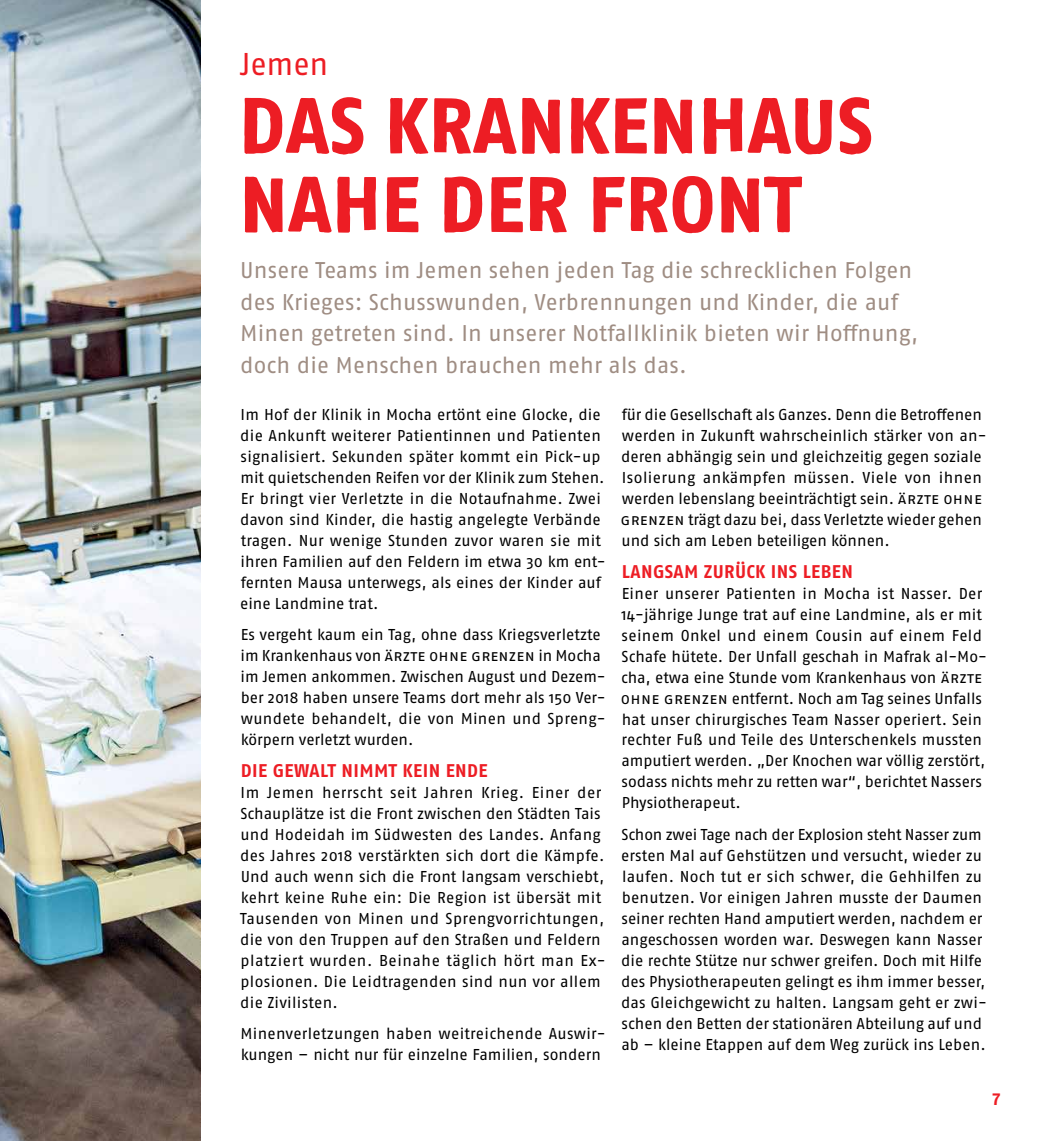
<style>
.page{position:relative;width:1042px;height:1141px;background:#fff}
.page>*{position:absolute;margin:0;border:0;box-sizing:border-box;transform-origin:0 0}
.t1{font:78.75px/78.8px "Fago Rough Bold Lf";letter-spacing:.01em;color:#ed1d24}
.t2{font:31.5px "Fago OT";color:#ed1d24}
.t3{font:22.75px/31.5px "Fago OT";letter-spacing:.01em;color:#9f8d83}
.t4{font:700 18.38px "Fago OT";letter-spacing:.02em;color:#ed1d24}
.t5{font:700 17.5px "Fago OT";color:#ed1d24}
.t6{font:15.75px/21px "Fago OT";letter-spacing:.005em;color:#000}
</style>
<div class="page">
<img style="left:0;top:0;width:200px;height:1141px">
<h2 class="t2" style="left:240px;top:45px;width:90px">Jemen</h2>
<h1 class="t1" style="left:240px;top:86px;width:635px">DAS KRANKENHAUS<br>NAHE DER FRONT</h1>
<h3 class="t3" style="left:240px;top:255px;width:680px">Unsere Teams im Jemen sehen jeden Tag die schrecklichen Folgen des Krieges: Schusswunden, Verbrennungen und Kinder, die auf Minen getreten sind. In unserer Notfallklinik bieten wir Hoffnung, doch die Menschen brauchen mehr als das.</h3>
<p class="t6" style="left:240px;top:404px;width:367px">Im Hof der Klinik in Mocha ertönt eine Glocke, die die Ankunft weiterer Patientinnen und Patienten signalisiert. Sekunden später kommt ein Pick-up mit quietschenden Reifen vor der Klinik zum Stehen.<br>Er bringt vier Verletzte in die Notaufnahme. Zwei davon sind Kinder, die hastig angelegte Verbände tragen. Nur wenige Stunden zuvor waren sie mit ihren Familien auf den Feldern im etwa 30 km ent&shy;fernten Mausa unterwegs, als eines der Kinder auf eine Landmine trat.</p>
<p class="t6" style="left:241px;top:624px;width:367px">Es vergeht kaum ein Tag, ohne dass Kriegsverletzte im Krankenhaus von Ärzte ohne Grenzen in Mocha im Jemen ankommen. Zwischen August und Dezem&shy;ber 2018 haben unsere Teams dort mehr als 150 Ver&shy;wundete behandelt, die von Minen und Spreng&shy;körpern verletzt wurden.</p>
<p class="t4" style="left:241px;top:760px;width:248px">DIE GEWALT NIMMT KEIN ENDE</p>
<p class="t6" style="left:240px;top:782px;width:367px">Im Jemen herrscht seit Jahren Krieg. Einer der Schauplätze ist die Front zwischen den Städten Tais und Hodeidah im Südwesten des Landes. Anfang des Jahres 2018 verstärkten sich dort die Kämpfe.<br>Und auch wenn sich die Front langsam verschiebt, kehrt keine Ruhe ein: Die Region ist übersät mit Tausenden von Minen und Sprengvorrichtungen, die von den Truppen auf den Straßen und Feldern platziert wurden. Beinahe täglich hört man Ex&shy;plosionen. Die Leidtragenden sind nun vor allem die Zivilisten.</p>
<p class="t6" style="left:240px;top:1023px;width:367px">Minenverletzungen haben weitreichende Auswir&shy;kungen – nicht nur für einzelne Familien, sondern</p>
<p class="t6" style="left:620px;top:404px;width:368px">für die Gesellschaft als Ganzes. Denn die Betroffenen werden in Zukunft wahrscheinlich stärker von an&shy;deren abhängig sein und gleichzeitig gegen soziale Isolierung ankämpfen müssen. Viele von ihnen werden lebenslang beeinträchtigt sein. Ärzte ohne Grenzen trägt dazu bei, dass Verletzte wieder gehen und sich am Leben beteiligen können.</p>
<p class="t4" style="left:622px;top:560px;width:233px">LANGSAM ZURÜCK INS LEBEN</p>
<p class="t6" style="left:621px;top:582px;width:368px">Einer unserer Patienten in Mocha ist Nasser. Der 14-jährige Junge trat auf eine Landmine, als er mit seinem Onkel und einem Cousin auf einem Feld Schafe hütete. Der Unfall geschah in Mafrak al-Mo&shy;cha, etwa eine Stunde vom Krankenhaus von Ärzte ohne Grenzen entfernt. Noch am Tag seines Unfalls hat unser chirurgisches Team Nasser operiert. Sein rechter Fuß und Teile des Unterschenkels mussten amputiert werden. „Der Knochen war völlig zerstört, sodass nichts mehr zu retten war“, berichtet Nassers Physiotherapeut.</p>
<p class="t6" style="left:621px;top:824px;width:367px">Schon zwei Tage nach der Explosion steht Nasser zum ersten Mal auf Gehstützen und versucht, wieder zu laufen. Noch tut er sich schwer, die Gehhilfen zu benutzen. Vor einigen Jahren musste der Daumen seiner rechten Hand amputiert werden, nachdem er angeschossen worden war. Deswegen kann Nasser die rechte Stütze nur schwer greifen. Doch mit Hilfe des Physiotherapeuten gelingt es ihm immer besser, das Gleichgewicht zu halten. Langsam geht er zwi&shy;schen den Betten der stationären Abteilung auf und ab – kleine Etappen auf dem Weg zurück ins Leben.</p>
<p class="t5" style="left:992px;top:1089px;width:9px">7</p>
</div>
